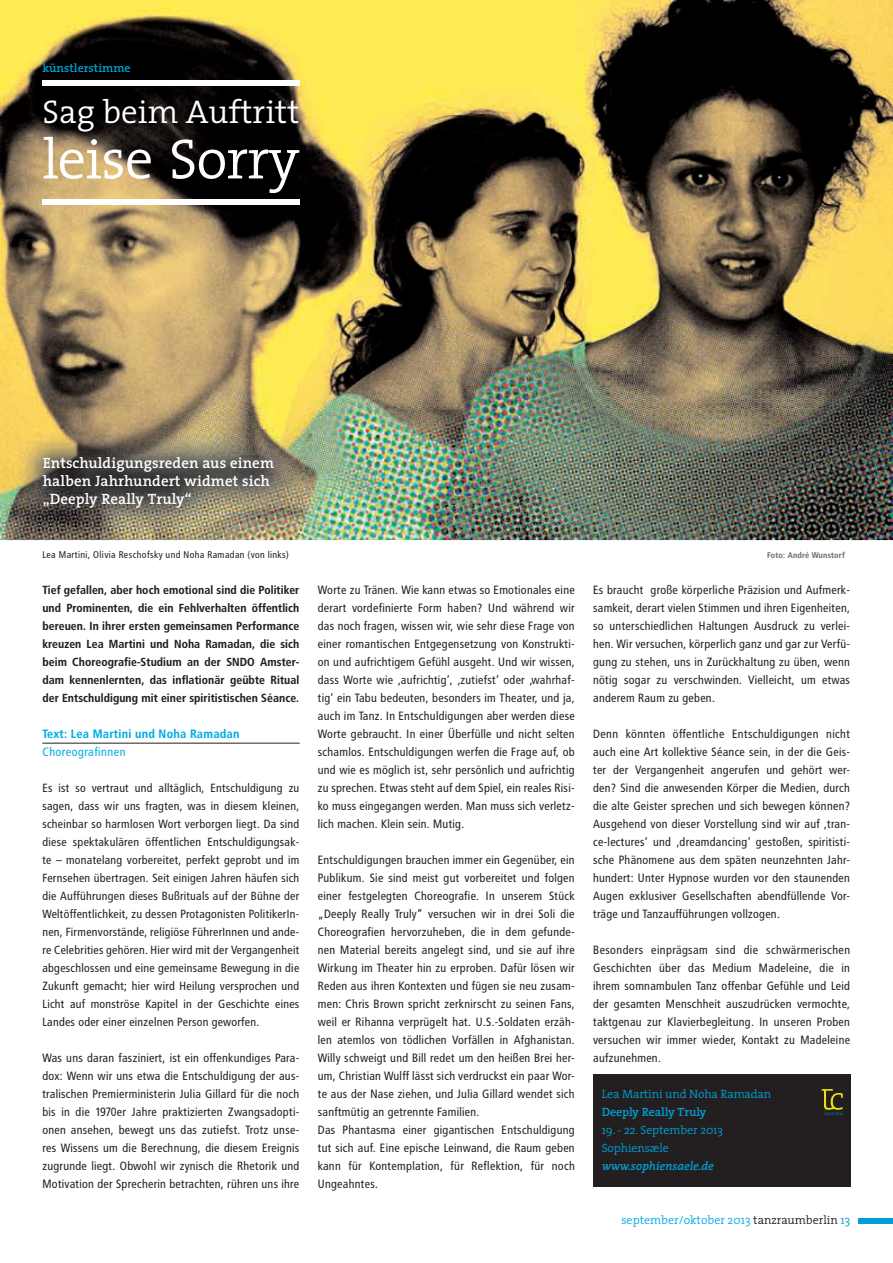
<style>
.page{position:relative;width:893px;height:1263px;background:#fff}
.page>*{position:absolute;margin:0;border:0;box-sizing:border-box;transform-origin:0 0}
.t1{font:300 57px "The Serif";letter-spacing:-.02em;color:#fff}
.t2{font:300 33px "The Serif";color:#fff}
.t3{font:600 15px/18px "The Serif";letter-spacing:.005em;color:#fff}
.t4{font:12.15px "Transit Print OT Bld";color:#00ade6}
.t5{font:12.15px "Transit Print OT";color:#00ade6}
.t6{font:12px/18px "Transit Print OT";letter-spacing:-.015em;color:#231f20;text-align:justify}
.t7{font:300 12px/18px "The Serif";letter-spacing:-.01em;color:#009fd2}
.t8{font:300 12px "The Serif";color:#00ade6}
.t9{font:600 12px "The Serif";letter-spacing:-.01em;color:#009fd2}
.t10{font:italic 600 12px "The Serif";letter-spacing:-.01em;color:#009fd2}
.t11{font:11.85px/18px "Transit Print OT";letter-spacing:-.015em;color:#231f20;text-align:justify}
.t12{font:11.7px/18px "Transit Print OT Bld";letter-spacing:-.015em;color:#231f20;text-align:justify}
.t13{font:9.75px "Transit Print OT";color:#231f20}
.t14{font:8.25px "Transit Print OT Bld";color:#6c6d70}
.s1{color:#231f20}
.s2{color:#009fd2}
</style>
<div class="page">
<div style="left:858px;top:1218px;width:35px;height:6px;background:#009fd2"></div>
<div style="left:593px;top:1075px;width:257px;height:112px;background:#231f20"></div>
<img style="left:0;top:0;width:893px;height:540px">
<hr style="left:42px;top:743px;width:258px;height:1px;background:#231f20">
<div style="left:42px;top:200px;width:258px;height:5px;background:#fff"></div>
<div style="left:42px;top:80px;width:258px;height:6px;background:#fff"></div>
<svg style="left:822px;top:1089px;width:21px;height:26px"></svg>
<img style="left:16px;top:430px;width:284px;height:105px">
<p class="t9" style="left:42px;top:58px;width:90px">künstlerstimme</p>
<h2 class="t2" style="left:42px;top:84px;width:259px">Sag beim Auftritt</h2>
<h1 class="t1" style="left:42px;top:112px;width:259px">leise Sorry</h1>
<p class="t3" style="left:43px;top:454px;width:233px">Entschuldigungsreden aus einem halben Jahrhundert widmet sich „Deeply Really Truly“</p>
<p class="t13" style="left:43px;top:549px;width:248px">Lea Martini, Olivia Reschofsky und Noha Ramadan (von links)</p>
<p class="t14" style="left:767px;top:550px;width:79px">Foto: André Wunstorf</p>
<p class="t12" style="left:42px;top:581px;width:259px">Tief gefallen, aber hoch emotional sind die Politiker und Prominenten, die ein Fehlverhalten öffentlich bereuen. In ihrer ersten gemeinsamen Performance kreuzen Lea Martini und Noha Ramadan, die sich beim Choreografie-Studium an der SNDO Amster&shy;dam kennenlernten, das inflationär geübte Ritual der Entschuldigung mit einer spiritistischen Séance.</p>
<p class="t4" style="left:42px;top:727px;width:199px">Text: Lea Martini und Noha Ramadan</p>
<p class="t5" style="left:42px;top:745px;width:85px">Choreografinnen</p>
<p class="t11" style="left:42px;top:779px;width:259px">Es ist so vertraut und alltäglich, Entschuldigung zu sagen, dass wir uns fragten, was in diesem kleinen, scheinbar so harmlosen Wort verborgen liegt. Da sind diese spektakulären öffentlichen Entschuldigungsak&shy;te – monatelang vorbereitet, perfekt geprobt und im Fernsehen übertragen. Seit einigen Jahren häufen sich die Aufführungen dieses Bußrituals auf der Bühne der Weltöffentlichkeit, zu dessen Protagonisten PolitikerIn&shy;nen, Firmenvorstände, religiöse FührerInnen und ande&shy;re Celebrities gehören. Hier wird mit der Vergangenheit abgeschlossen und eine gemeinsame Bewegung in die Zukunft gemacht; hier wird Heilung versprochen und Licht auf monströse Kapitel in der Geschichte eines Landes oder einer einzelnen Person geworfen.</p>
<p class="t6" style="left:42px;top:1049px;width:259px">Was uns daran fasziniert, ist ein offenkundiges Para&shy;dox: Wenn wir uns etwa die Entschuldigung der aus&shy;tralischen Premierministerin Julia Gillard für die noch bis in die 1970er Jahre praktizierten Zwangsadopti&shy;onen ansehen, bewegt uns das zutiefst. Trotz unse&shy;res Wissens um die Berechnung, die diesem Ereignis zugrunde liegt. Obwohl wir zynisch die Rhetorik und Motivation der Sprecherin betrachten, rühren uns ihre</p>
<p class="t6" style="left:318px;top:581px;width:259px">Worte zu Tränen. Wie kann etwas so Emotionales eine derart vordefinierte Form haben? Und während wir das noch fragen, wissen wir, wie sehr diese Frage von einer romantischen Entgegensetzung von Konstrukti&shy;on und aufrichtigem Gefühl ausgeht. Und wir wissen, dass Worte wie ‚aufrichtig‘, ‚zutiefst‘ oder ‚wahrhaf&shy;tig‘ ein Tabu bedeuten, besonders im Theater, und ja, auch im Tanz. In Entschuldigungen aber werden diese Worte gebraucht. In einer Überfülle und nicht selten schamlos. Entschuldigungen werfen die Frage auf, ob und wie es möglich ist, sehr persönlich und aufrichtig zu sprechen. Etwas steht auf dem Spiel, ein reales Risi&shy;ko muss eingegangen werden. Man muss sich verletz&shy;lich machen. Klein sein. Mutig.</p>
<p class="t6" style="left:318px;top:851px;width:259px;text-align:left">Entschuldigungen brauchen immer ein Gegenüber, ein Publikum. Sie sind meist gut vorbereitet und folgen einer festgelegten Choreografie. In unserem Stück „Deeply Really Truly“ versuchen wir in drei Soli die Choreografien hervorzuheben, die in dem gefunde&shy;nen Material bereits angelegt sind, und sie auf ihre Wirkung im Theater hin zu erproben. Dafür lösen wir Reden aus ihren Kontexten und fügen sie neu zusam&shy;men: Chris Brown spricht zerknirscht zu seinen Fans, weil er Rihanna verprügelt hat. U.S.-Soldaten erzäh&shy;len atemlos von tödlichen Vorfällen in Afghanistan.<br>Willy schweigt und Bill redet um den heißen Brei her&shy;um, Christian Wulff lässt sich verdruckst ein paar Wor&shy;te aus der Nase ziehen, und Julia Gillard wendet sich sanftmütig an getrennte Familien.<br>Das Phantasma einer gigantischen Entschuldigung tut sich auf. Eine epische Leinwand, die Raum geben kann für Kontemplation, für Reflektion, für noch Ungeahntes.</p>
<p class="t6" style="left:593px;top:581px;width:259px">Es braucht große körperliche Präzision und Aufmerk&shy;samkeit, derart vielen Stimmen und ihren Eigenheiten, so unterschiedlichen Haltungen Ausdruck zu verlei&shy;hen. Wir versuchen, körperlich ganz und gar zur Verfü&shy;gung zu stehen, uns in Zurückhaltung zu üben, wenn nötig sogar zu verschwinden. Vielleicht, um etwas anderem Raum zu geben.</p>
<p class="t6" style="left:593px;top:725px;width:259px">Denn könnten öffentliche Entschuldigungen nicht auch eine Art kollektive Séance sein, in der die Geis&shy;ter der Vergangenheit angerufen und gehört wer&shy;den? Sind die anwesenden Körper die Medien, durch die alte Geister sprechen und sich bewegen können?<br>Ausgehend von dieser Vorstellung sind wir auf ‚tran&shy;ce-lectures‘ und ‚dreamdancing‘ gestoßen, spiritisti&shy;sche Phänomene aus dem späten neunzehnten Jahr&shy;hundert: Unter Hypnose wurden vor den staunenden Augen exklusiver Gesellschaften abendfüllende Vor&shy;träge und Tanzaufführungen vollzogen.</p>
<p class="t6" style="left:593px;top:941px;width:259px">Besonders einprägsam sind die schwärmerischen Geschichten über das Medium Madeleine, die in ihrem somnambulen Tanz offenbar Gefühle und Leid der gesamten Menschheit auszudrücken vermochte, taktgenau zur Klavierbegleitung. In unseren Proben versuchen wir immer wieder, Kontakt zu Madeleine aufzunehmen.</p>
<p class="t7" style="left:602px;top:1085px;width:171px">Lea Martini und Noha Ramadan</p>
<p class="t9" style="left:602px;top:1102px;width:106px">Deeply Really Truly</p>
<p class="t7" style="left:602px;top:1121px;width:123px">19. - 22. September 2013<br>Sophiensæle</p>
<p class="t10" style="left:602px;top:1156px;width:114px">www.sophiensaele.de</p>
<p class="t8" style="left:621px;top:1210px;width:231px">september/oktober 2013 <span class="s1">tanzraumberlin</span> <span class="s2">13</span></p>
</div>
